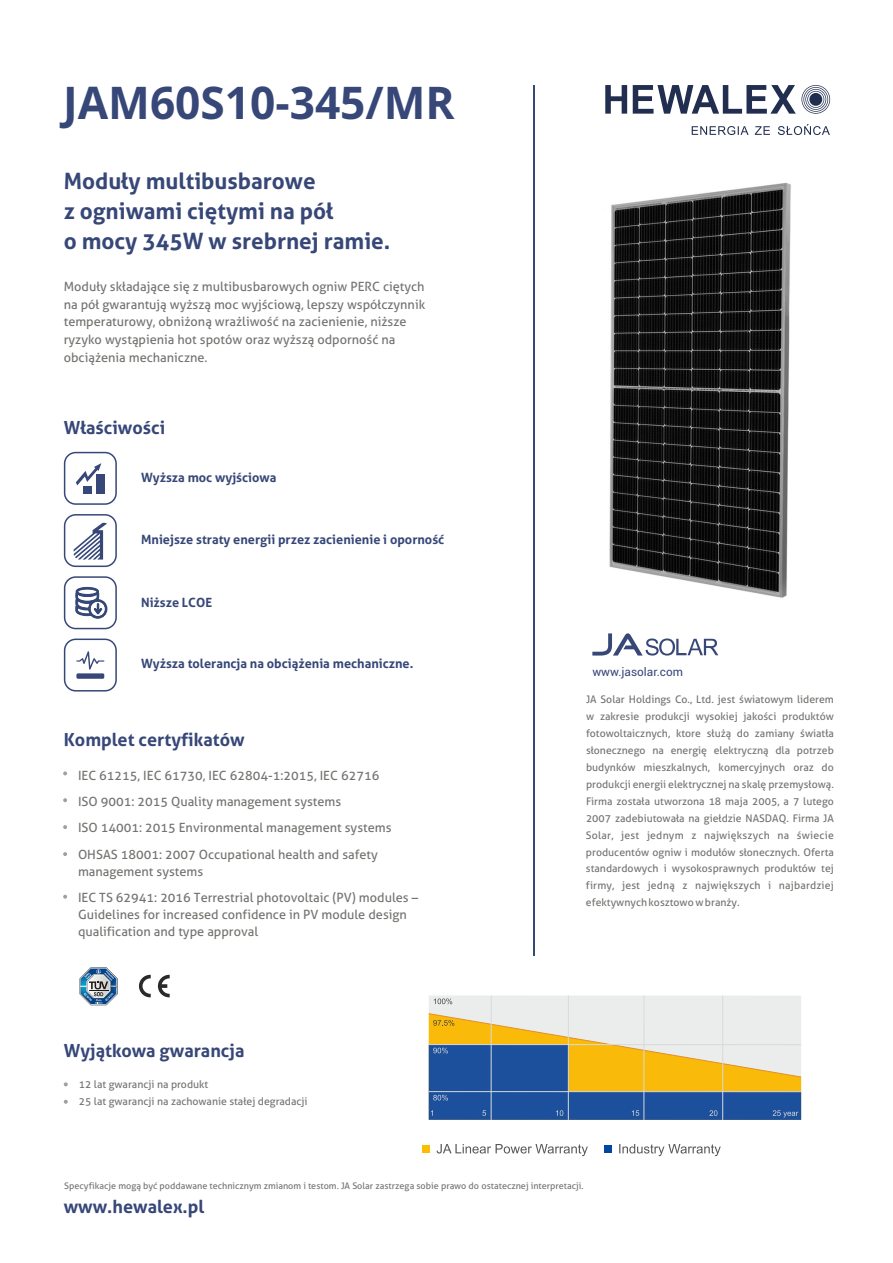
<style>
.page{position:relative;width:893px;height:1263px;background:#fff}
.page>*{position:absolute;margin:0;border:0;box-sizing:border-box;transform-origin:0 0}
.t1{font:700 45px "Open Sans";color:#364778}
.t2{font:700 22.5px/30px "Aller";color:#364778}
.t3{font:700 18px "Aller";color:#364778}
.t4{font:12.75px/26.2px "Aller";color:#737370}
.t5{font:700 12.75px "Aller";color:#364778}
.t6{font:11.7px "Roboto";color:#364778}
.t7{font:10.5px/17px "Aller";color:#737370;text-align:justify}
.t8{font:9px "Aller";color:#737370}
</style>
<div class="page">
<img style="left:609px;top:126px;width:182px;height:472px">
<svg style="left:692px;top:124px;width:138px;height:11px"></svg>
<svg style="left:605px;top:85px;width:225px;height:29px"></svg>
<div style="left:809px;top:93px;width:13px;height:13px;background:#212e4f;border-radius:50%"></div>
<svg style="left:64px;top:1082px;width:4px;height:4px"></svg>
<svg style="left:64px;top:1100px;width:4px;height:4px"></svg>
<svg style="left:592px;top:633px;width:126px;height:22px"></svg>
<svg style="left:80px;top:967px;width:37px;height:38px"></svg>
<svg style="left:63px;top:771px;width:4px;height:4px"></svg>
<svg style="left:63px;top:798px;width:4px;height:4px"></svg>
<svg style="left:63px;top:825px;width:4px;height:4px"></svg>
<svg style="left:63px;top:852px;width:4px;height:4px"></svg>
<svg style="left:63px;top:895px;width:4px;height:4px"></svg>
<div style="left:423px;top:1145px;width:7px;height:7px;background:#fabd00"></div>
<svg style="left:437px;top:1144px;width:151px;height:12px"></svg>
<div style="left:604px;top:1145px;width:8px;height:7px;background:#00479e"></div>
<svg style="left:619px;top:1144px;width:102px;height:12px"></svg>
<hr style="left:533px;top:85px;width:2px;height:871px;background:#364778">
<div style="left:64px;top:514px;width:53px;height:53px;border:2px solid #364778;border-radius:11px"></div>
<div style="left:64px;top:452px;width:53px;height:53px;border:2px solid #364778;border-radius:11px"></div>
<div style="left:64px;top:638px;width:53px;height:53px;border:2px solid #364778;border-radius:11px"></div>
<div style="left:64px;top:576px;width:53px;height:53px;border:2px solid #364778;border-radius:11px"></div>
<div style="left:83px;top:485px;width:9px;height:8px;background:#364778"></div>
<svg style="left:76px;top:463px;width:25px;height:22px"></svg>
<div style="left:96px;top:474px;width:9px;height:19px;background:#364778"></div>
<svg style="left:74px;top:523px;width:33px;height:36px"></svg>
<svg style="left:76px;top:651px;width:28px;height:18px"></svg>
<div style="left:76px;top:673px;width:28px;height:6px;background:#364778"></div>
<svg style="left:75px;top:587px;width:32px;height:32px"></svg>
<div style="left:429px;top:995px;width:372px;height:125px;background:#ebeded"></div>
<hr style="left:491px;top:995px;width:1px;height:125px;background:#d9d9d9">
<hr style="left:568px;top:995px;width:1px;height:125px;background:#d9d9d9">
<hr style="left:643px;top:995px;width:1px;height:125px;background:#d9d9d9">
<hr style="left:722px;top:995px;width:1px;height:125px;background:#d9d9d9">
<svg style="left:434px;top:998px;width:18px;height:6px"></svg>
<svg style="left:428px;top:1013px;width:374px;height:107px"></svg>
<svg style="left:139px;top:975px;width:12px;height:22px"></svg>
<svg style="left:158px;top:975px;width:12px;height:22px"></svg>
<h1 class="t1" style="left:63px;top:84px;width:393px">JAM60S10-345/MR</h1>
<h2 class="t2" style="left:64px;top:168px;width:328px">Moduły multibusbarowe<br>z ogniwami ciętymi na pół<br>o mocy 345W w srebrnej ramie.</h2>
<p class="t4" style="left:64px;top:279px;width:363px;line-height:17.7px">Moduły składające się z multibusbarowych ogniw PERC ciętych na pół gwarantują wyższą moc wyjściową, lepszy współczynnik temperaturowy, obniżoną wrażliwość na zacienienie, niższe ryzyko wystąpienia hot spotów oraz wyższą odporność na obciążenia mechaniczne.</p>
<h3 class="t3" style="left:64px;top:421px;width:103px">Właściwości</h3>
<p class="t5" style="left:141px;top:472px;width:137px">Wyższa moc wyjściowa</p>
<p class="t5" style="left:141px;top:534px;width:305px">Mniejsze straty energii przez zacienienie i oporność</p>
<p class="t5" style="left:141px;top:598px;width:73px">Niższe LCOE</p>
<p class="t5" style="left:141px;top:659px;width:274px">Wyższa tolerancja na obciążenia mechaniczne.</p>
<h3 class="t3" style="left:64px;top:733px;width:182px">Komplet certyfikatów</h3>
<p class="t4" style="left:78px;top:763px;width:315px">IEC 61215, IEC 61730, IEC 62804-1:2015, IEC 62716<br>ISO 9001: 2015 Quality management systems<br>ISO 14001: 2015 Environmental management systems OHSAS 18001: 2007 Occupational health and safety</p>
<p class="t4" style="left:78px;top:859px;width:342px">management systems<br>IEC TS 62941: 2016 Terrestrial photovoltaic (PV) modules –</p>
<p class="t4" style="left:78px;top:907px;width:330px;line-height:17.1px">Guidelines for increased confidence in PV module design qualification and type approval</p>
<h3 class="t3" style="left:64px;top:1044px;width:182px">Wyjątkowa gwarancja</h3>
<p class="t7" style="left:79px;top:1076px;width:230px;line-height:17.4px">12 lat gwarancji na produkt<br>25 lat gwarancji na zachowanie stałej degradacji</p>
<p class="t6" style="left:592px;top:668px;width:92px">www.jasolar.com</p>
<p class="t7" style="left:586px;top:692px;width:249px">JA Solar Holdings Co., Ltd. jest światowym liderem w zakresie produkcji wysokiej jakości produktów fotowoltaicznych, ktore służą do zamiany światła słonecznego na energię elektryczną dla potrzeb budynków mieszkalnych, komercyjnych oraz do produkcji energii elektrycznej na skalę przemysłową.<br>Firma została utworzona 18 maja 2005, a 7 lutego 2007 zadebiutowała na giełdzie NASDAQ. Firma JA Solar, jest jednym z największych na świecie producentów ogniw i modułów słonecznych. Oferta standardowych i wysokosprawnych produktów tej firmy, jest jedną z największych i najbardziej efektywnych kosztowo w branży.</p>
<p class="t8" style="left:64px;top:1183px;width:521px">Specyfikacje mogą być poddawane technicznym zmianom i testom. JA Solar zastrzega sobie prawo do ostatecznej interpretacji.</p>
<h3 class="t3" style="left:64px;top:1200px;width:142px">www.hewalex.pl</h3>
</div>
